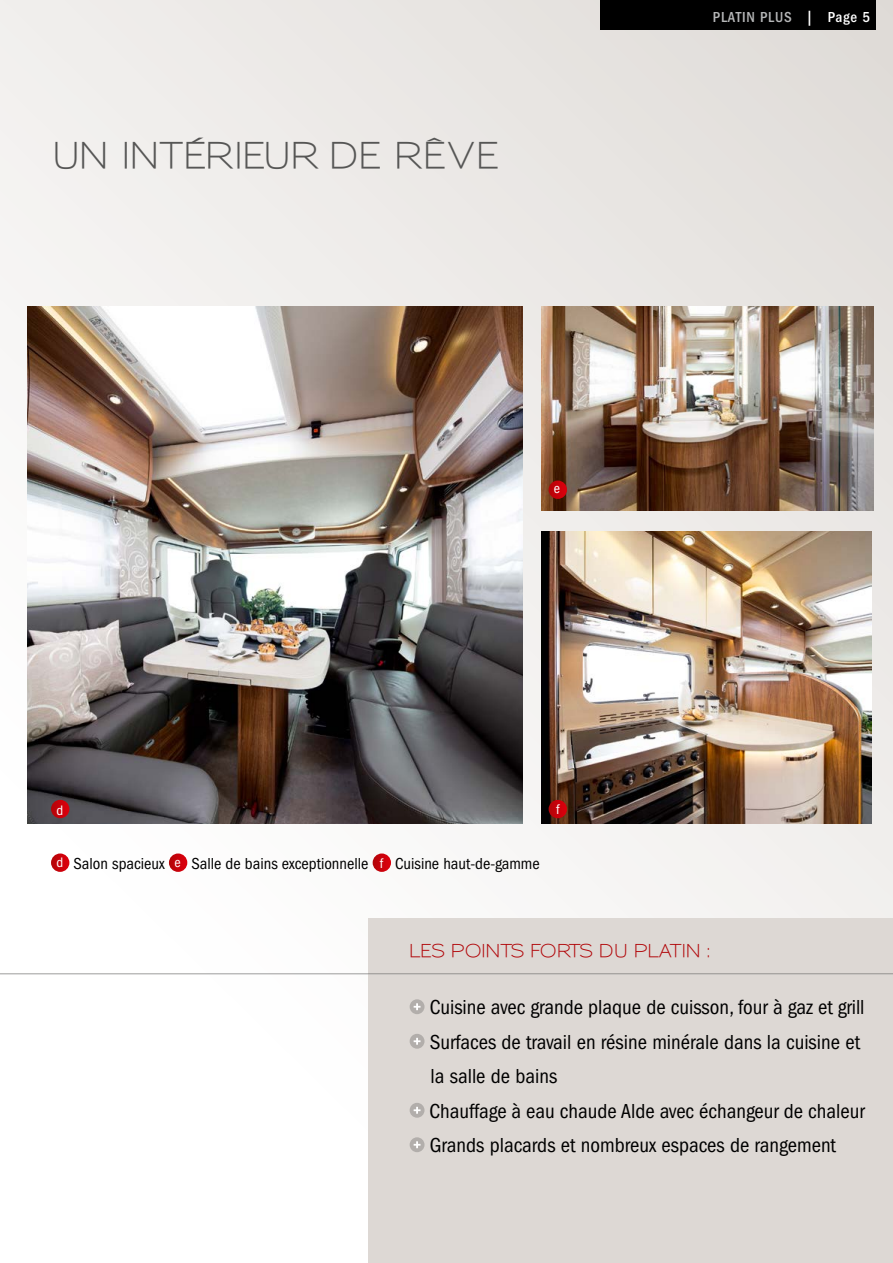
<style>
.page{position:relative;width:893px;height:1263px;background:#fff}
.page>*{position:absolute;margin:0;border:0;box-sizing:border-box;transform-origin:0 0}
.t1{font:600 36px "Sansumi";letter-spacing:-.045em;color:#565655}
.t2{font:condensed 21px/34.5px "Franklin Gothic";color:#000}
.t3{font:600 18px "Sansumi";letter-spacing:-.07em;color:#b10508}
.t4{font:condensed 16.5px "Franklin Gothic";color:#000}
.t5{font:500 condensed 15px "Franklin Gothic";letter-spacing:.05em;color:#b6b7b8}
.t6{font:condensed 14.25px "Franklin Gothic";color:#fff}
.s1{font-size:14.25px;color:#fff}
.s2{color:#fff}
</style>
<div class="page">
<div style="left:0;top:0;width:893px;height:1263px;background:linear-gradient(to bottom,#e7e4e1,#fff)"></div>
<div style="left:368px;top:918px;width:525px;height:345px;background:#ddd8d4"></div>
<img style="left:28px;top:306px;width:495px;height:518px">
<img style="left:541px;top:531px;width:331px;height:293px">
<img style="left:541px;top:306px;width:332px;height:204px">
<hr style="left:0;top:973px;width:893px;height:2px;background:#fff">
<svg style="left:51px;top:853px;width:18px;height:19px"></svg>
<svg style="left:169px;top:853px;width:18px;height:19px"></svg>
<svg style="left:373px;top:853px;width:18px;height:19px"></svg>
<svg style="left:51px;top:800px;width:18px;height:18px"></svg>
<div style="left:410px;top:999px;width:14px;height:15px;background:#b2aeab;border-radius:50%"></div>
<svg style="left:414px;top:1003px;width:7px;height:7px"></svg>
<div style="left:410px;top:1034px;width:14px;height:15px;background:#b2aeab;border-radius:50%"></div>
<svg style="left:414px;top:1038px;width:7px;height:7px"></svg>
<div style="left:410px;top:1103px;width:14px;height:15px;background:#b2aeab;border-radius:50%"></div>
<svg style="left:414px;top:1107px;width:7px;height:7px"></svg>
<div style="left:410px;top:1137px;width:14px;height:15px;background:#b2aeab;border-radius:50%"></div>
<svg style="left:414px;top:1141px;width:7px;height:7px"></svg>
<svg style="left:549px;top:800px;width:18px;height:18px"></svg>
<svg style="left:549px;top:480px;width:18px;height:19px"></svg>
<div style="left:601px;top:0;width:275px;height:30px;background:#000"></div>
<h1 class="t1" style="left:51px;top:136px;width:451px">UN INTÉRIEUR DE RÊVE</h1>
<p class="t6" style="left:554px;top:480px;width:8px">e</p>
<p class="t6" style="left:57px;top:802px;width:8px">d</p>
<p class="t6" style="left:556px;top:802px;width:5px">f</p>
<p class="t4" style="left:57px;top:854px;width:485px"><span class="s1">d</span> Salon spacieux <span class="s1">e</span> Salle de bains exceptionnelle <span class="s1">f</span> Cuisine haut-de-gamme</p>
<p class="t5" style="left:713px;top:8px;width:159px">PLATIN PLUS <span class="s2">| Page 5</span></p>
<p class="t3" style="left:409px;top:941px;width:304px">LES POINTS FORTS DU PLATIN :</p>
<p class="t2" style="left:429px;top:990px;width:437px">Cuisine avec grande plaque de cuisson, four à gaz et grill Surfaces de travail en résine minérale dans la cuisine et la salle de bains<br>Chauffage à eau chaude Alde avec échangeur de chaleur Grands placards et nombreux espaces de rangement</p>
</div>
